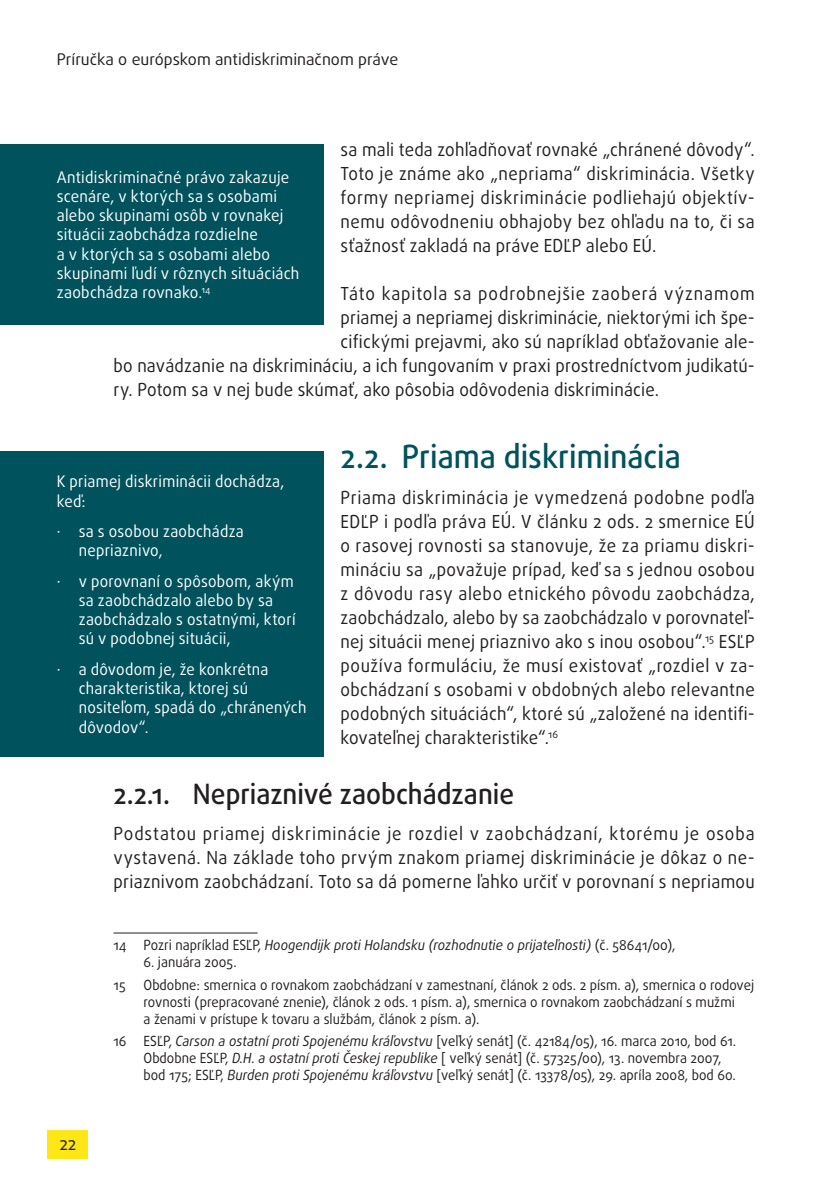
<style>
.page{position:relative;width:840px;height:1191px;background:#fff}
.page>*{position:absolute;margin:0;border:0;box-sizing:border-box;transform-origin:0 0}
.h2_-_subheader{font:500 32px "Daxline Pro";color:#00525d;scale:.94 1}
.h3_-_subheader{font:500 28px "Daxline Pro";color:#231f20;scale:.94 1}
.body{font:18px/24px "Daxline Pro";letter-spacing:.015em;color:#231f20;text-align:justify;scale:.94 1}
.body-2{font:18px "Daxline Pro";letter-spacing:.055em;color:#231f20;scale:.94 1}
.opinion_box{font:16px/19.2px "Daxline Pro";letter-spacing:.02em;color:#fff;scale:.94 1}
.opinion_box-2{font:16px/19.2px "Daxline Pro";letter-spacing:.02em;color:#fff;scale:.95 1}
.t1{font:16px "Daxline Pro";color:#231f20}
.footnote{font:14px/17px "Daxline Pro";color:#231f20;scale:.94 1}
.footnote-2{font:italic 14px "Daxline Pro";color:#231f20;scale:.94 1}
.s1{font-style:normal}
.s2{font-style:italic}
</style>
<div class="page">
<div style="left:48px;top:1130px;width:40px;height:29px;background:#ffe616"></div>
<hr style="left:113px;top:932px;width:144px;height:1px;background:#231f20">
<div style="left:0;top:451px;width:323px;height:305px;background:#00525d"></div>
<div style="left:0;top:144px;width:323px;height:180px;background:#00525d"></div>
<p class="t1" style="left:57px;top:49px;width:343px">Príručka o európskom antidiskriminačnom práve</p>
<p class="body" style="left:340px;top:138px;width:442px">sa mali teda zohľadňovať rovnaké „chránené dôvody“.<br>Toto je známe ako „nepriama“ diskriminácia. Všetky formy nepriamej diskriminácie podliehajú objektív‑ nemu odôvodneniu obhajoby bez ohľadu na to, či sa sťažnosť zakladá na práve EDĽP alebo EÚ.<sup>14</sup></p>
<p class="body-2" style="left:340px;top:282px;width:442px">Táto kapitola sa podrobnejšie zaoberá významom</p>
<p class="body" style="left:340px;top:306px;width:442px">priamej a nepriamej diskriminácie, niektorými ich špe‑</p>
<p class="body" style="left:340px;top:330px;width:442px">cifickými prejavmi, ako sú napríklad obťažovanie ale‑</p>
<p class="body" style="left:113px;top:354px;width:683px">bo navádzanie na diskrimináciu, a ich fungovaním v praxi prostredníctvom judikatú‑</p>
<p class="body" style="left:113px;top:378px;width:581px">ry. Potom sa v nej bude skúmať, ako pôsobia odôvodenia diskriminácie.</p>
<p class="opinion_box-2" style="left:57px;top:167px;width:257px">Antidiskriminačné právo zakazuje scenáre, v ktorých sa s osobami alebo skupinami osôb v rovnakej situácii zaobchádza rozdielne<br>a v ktorých sa s osobami alebo skupinami ľudí v rôznych situáciách zaobchádza rovnako.<sup>14</sup></p>
<p class="h2_-_subheader" style="left:340px;top:435px;width:363px">2.2. Priama diskriminácia</p>
<p class="body" style="left:340px;top:486px;width:442px">Priama diskriminácia je vymedzená podobne podľa EDĽP i podľa práva EÚ. V článku 2 ods. 2 smernice EÚ o rasovej rovnosti sa stanovuje, že za priamu diskri‑ mináciu sa „považuje prípad, keď sa s jednou osobou z dôvodu rasy alebo etnického pôvodu zaobchádza, zaobchádzalo, alebo by sa zaobchádzalo v porovnateľ‑ nej situácii menej priaznivo ako s inou osobou“.<sup>15</sup> ESĽP používa formuláciu, že musí existovať „rozdiel v za‑ obchádzaní s osobami v obdobných alebo relevantne podobných situáciách“, ktoré sú „založené na identifi‑ kovateľnej charakteristike“.<sup>16</sup></p>
<p class="h3_-_subheader" style="left:113px;top:775px;width:427px">2.2.1. Nepriaznivé zaobchádzanie</p>
<p class="body" style="left:113px;top:822px;width:683px">Podstatou priamej diskriminácie je rozdiel v zaobchádzaní, ktorému je osoba vystavená. Na základe toho prvým znakom priamej diskriminácie je dôkaz o ne‑ priaznivom zaobchádzaní. Toto sa dá pomerne ľahko určiť v porovnaní s nepriamou</p>
<p class="opinion_box" style="left:57px;top:472px;width:243px">K priamej diskriminácii dochádza, keď:</p>
<p class="opinion_box" style="left:79px;top:522px;width:177px;text-indent:-22px">· sa s osobou zaobchádza nepriaznivo,</p>
<p class="opinion_box" style="left:79px;top:571px;width:232px;text-indent:-22px">· v porovnaní o spôsobom, akým sa zaobchádzalo alebo by sa zaobchádzalo s ostatnými, ktorí sú v podobnej situácii,</p>
<p class="opinion_box" style="left:79px;top:659px;width:243px;text-indent:-22px">· a dôvodom je, že konkrétna charakteristika, ktorej sú nositeľom, spadá do „chránených dôvodov“.</p>
<p class="body" style="left:59px;top:1131px;width:19px">22</p>
<p class="footnote-2" style="left:113px;top:935px;width:599px"><span class="s1">14 Pozri napríklad ESĽP,</span> Hoogendijk proti Holandsku (rozhodnutie o prijateľnosti) <span class="s1">(č. 58641/00),</span></p>
<p class="footnote" style="left:143px;top:953px;width:101px">6. januára 2005.</p>
<p class="footnote" style="left:113px;top:976px;width:14px">15</p>
<p class="footnote" style="left:143px;top:976px;width:651px">Obdobne: smernica o rovnakom zaobchádzaní v zamestnaní, článok 2 ods. 2 písm. a), smernica o rodovej rovnosti (prepracované znenie), článok 2 ods. 1 písm. a), smernica o rovnakom zaobchádzaní s mužmi<br>a ženami v prístupe k tovaru a službám, článok 2 písm. a).</p>
<p class="footnote" style="left:143px;top:1033px;width:631px;text-indent:-30px">16 ESĽP, <span class="s2">Carson a ostatní proti Spojenému kráľovstvu</span> [veľký senát] (č. 42184/05), 16. marca 2010, bod 61.<br>Obdobne ESĽP, <span class="s2">D.H. a ostatní proti Českej republike</span> [ veľký senát] (č. 57325/00), 13. novembra 2007, bod 175; ESĽP, <span class="s2">Burden proti Spojenému kráľovstvu</span> [veľký senát] (č. 13378/05), 29. apríla 2008, bod 60.</p>
</div>
